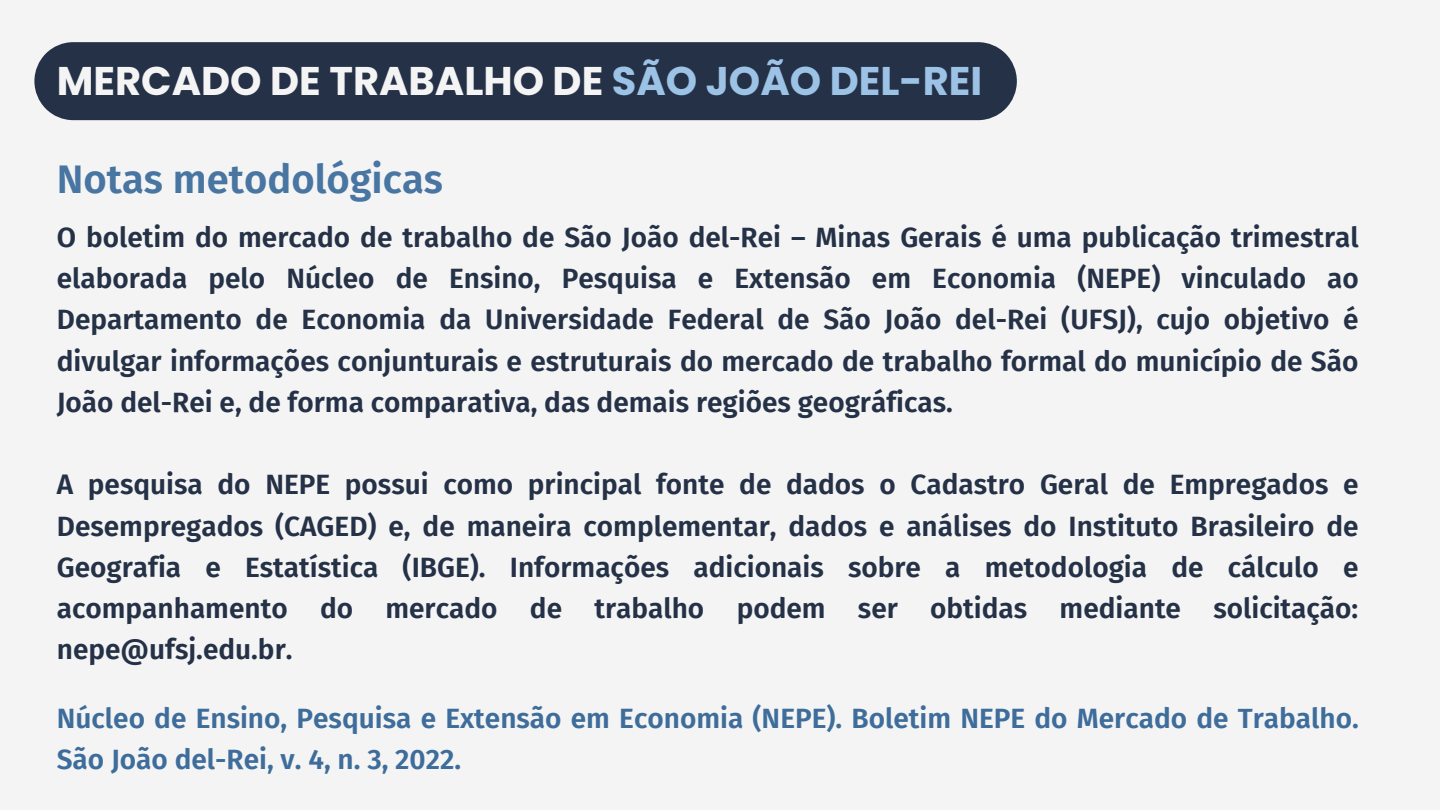
<style>
.page{position:relative;width:1440px;height:810px;background:#f4f4f4}
.page>*{position:absolute;margin:0;border:0;box-sizing:border-box;transform-origin:0 0}
.t1{font:700 40px "Poppins";color:#f4f4f4}
.t2{font:600 40px "Fira Sans";color:#4875a1}
.t3{font:600 28px/41.2px "Fira Sans";color:#243146;text-align:justify}
.t4{font:600 28px/41.2px "Fira Sans";color:#3e6d9b}
.s1{color:#9cc2e5}
</style>
<div class="page">
<div style="left:34px;top:42px;width:983px;height:78px;background:#243146"></div>
<h1 class="t1" style="left:57px;top:53px;width:927px">MERCADO DE TRABALHO DE <span class="s1">SÃO JOÃO DEL-REI</span></h1>
<h1 class="t2" style="left:57px;top:155px;width:388px">Notas metodológicas</h1>
<p class="t3" style="left:57px;top:217px;width:1304px">O boletim do mercado de trabalho de São João del-Rei – Minas Gerais é uma publicação trimestral elaborada pelo Núcleo de Ensino, Pesquisa e Extensão em Economia (NEPE) vinculado ao Departamento de Economia da Universidade Federal de São João del-Rei (UFSJ), cujo objetivo é divulgar informações conjunturais e estruturais do mercado de trabalho formal do município de São João del-Rei e, de forma comparativa, das demais regiões geográficas.</p>
<p class="t3" style="left:57px;top:464px;width:1303px">A pesquisa do NEPE possui como principal fonte de dados o Cadastro Geral de Empregados e Desempregados (CAGED) e, de maneira complementar, dados e análises do Instituto Brasileiro de Geografia e Estatística (IBGE). Informações adicionais sobre a metodologia de cálculo e acompanhamento do mercado de trabalho podem ser obtidas mediante solicitação: nepe@ufsj.edu.br.</p>
<p class="t4" style="left:57px;top:698px;width:1304px">Núcleo de Ensino, Pesquisa e Extensão em Economia (NEPE). Boletim NEPE do Mercado de Trabalho.<br>São João del-Rei, v. 4, n. 3, 2022.</p>
</div>
